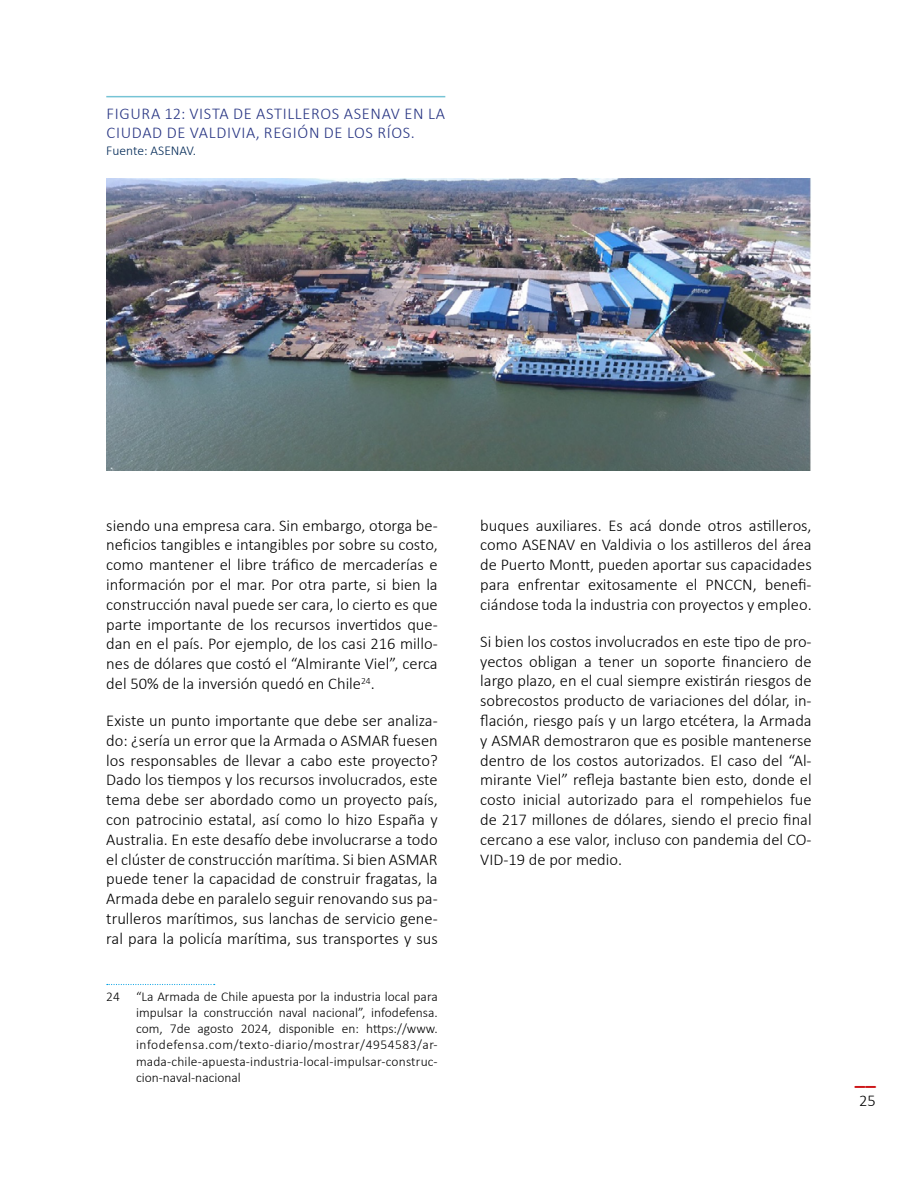
<style>
.page{position:relative;width:918px;height:1188px;background:#fff}
.page>*{position:absolute;margin:0;border:0;box-sizing:border-box;transform-origin:0 0}
.t1{font:700 21px "Calibri";color:#cd1719}
.t2{font:300 16.5px/19.8px "Calibri";color:#000;text-align:justify}
.t3{font:300 16.5px/19.8px "Calibri";letter-spacing:.04em;color:#283583}
.t4{font:300 13.5px/16.2px "Calibri";letter-spacing:.01em;color:#000;text-align:justify}
.t5{font:300 13.5px "Calibri";color:#002856}
</style>
<div class="page">
<svg style="left:107px;top:984px;width:108px;height:1px"></svg>
<hr style="left:106px;top:96px;width:339px;height:1px;background:#76c4d5">
<img style="left:106px;top:179px;width:706px;height:291px">
<p class="t3" style="left:107px;top:103px;width:340px">FIGURA 12: VISTA DE ASTILLEROS ASENAV EN LA<br>CIUDAD DE VALDIVIA, REGIÓN DE LOS RÍOS.</p>
<p class="t5" style="left:106px;top:142px;width:91px">Fuente: ASENAV.</p>
<p class="t2" style="left:106px;top:515px;width:333px">siendo una empresa cara. Sin embargo, otorga be&shy;neficios tangibles e intangibles por sobre su costo, como mantener el libre tráfico de mercaderías e información por el mar. Por otra parte, si bien la construcción naval puede ser cara, lo cierto es que parte importante de los recursos invertidos que&shy;dan en el país. Por ejemplo, de los casi 216 millo&shy;nes de dólares que costó el “Almirante Viel”, cerca del 50% de la inversión quedó en Chile<sup>24</sup>.</p>
<p class="t2" style="left:106px;top:710px;width:333px">Existe un punto importante que debe ser analiza&shy;do: ¿sería un error que la Armada o ASMAR fuesen los responsables de llevar a cabo este proyecto?<br>Dado los tiempos y los recursos involucrados, este tema debe ser abordado como un proyecto país, con patrocinio estatal, así como lo hizo España y Australia. En este desafío debe involucrarse a todo el clúster de construcción marítima. Si bien ASMAR puede tener la capacidad de construir fragatas, la Armada debe en paralelo seguir renovando sus pa&shy;trulleros marítimos, sus lanchas de servicio gene&shy;ral para la policía marítima, sus transportes y sus</p>
<p class="t4" style="left:136px;top:988px;width:303px;text-indent:-30px">24 “La Armada de Chile apuesta por la industria local para impulsar la construcción naval nacional”, infodefensa. com, 7de agosto 2024, disponible en: https://www. infodefensa.com/texto-diario/mostrar/4954583/ar&shy;mada-chile-apuesta-industria-local-impulsar-construc&shy;cion-naval-nacional</p>
<p class="t2" style="left:480px;top:515px;width:333px">buques auxiliares. Es acá donde otros astilleros, como ASENAV en Valdivia o los astilleros del área de Puerto Montt, pueden aportar sus capacidades para enfrentar exitosamente el PNCCN, benefi&shy;ciándose toda la industria con proyectos y empleo.</p>
<p class="t2" style="left:480px;top:631px;width:333px">Si bien los costos involucrados en este tipo de pro&shy;yectos obligan a tener un soporte financiero de largo plazo, en el cual siempre existirán riesgos de sobrecostos producto de variaciones del dólar, in&shy;flación, riesgo país y un largo etcétera, la Armada y ASMAR demostraron que es posible mantenerse dentro de los costos autorizados. El caso del “Al&shy;mirante Viel” refleja bastante bien esto, donde el costo inicial autorizado para el rompehielos fue de 217 millones de dólares, siendo el precio final cercano a ese valor, incluso con pandemia del CO-VID-19 de por medio.</p>
<p class="t1" style="left:855px;top:1063px;width:22px">__</p>
<p class="t2" style="left:859px;top:1091px;width:18px">25</p>
</div>
